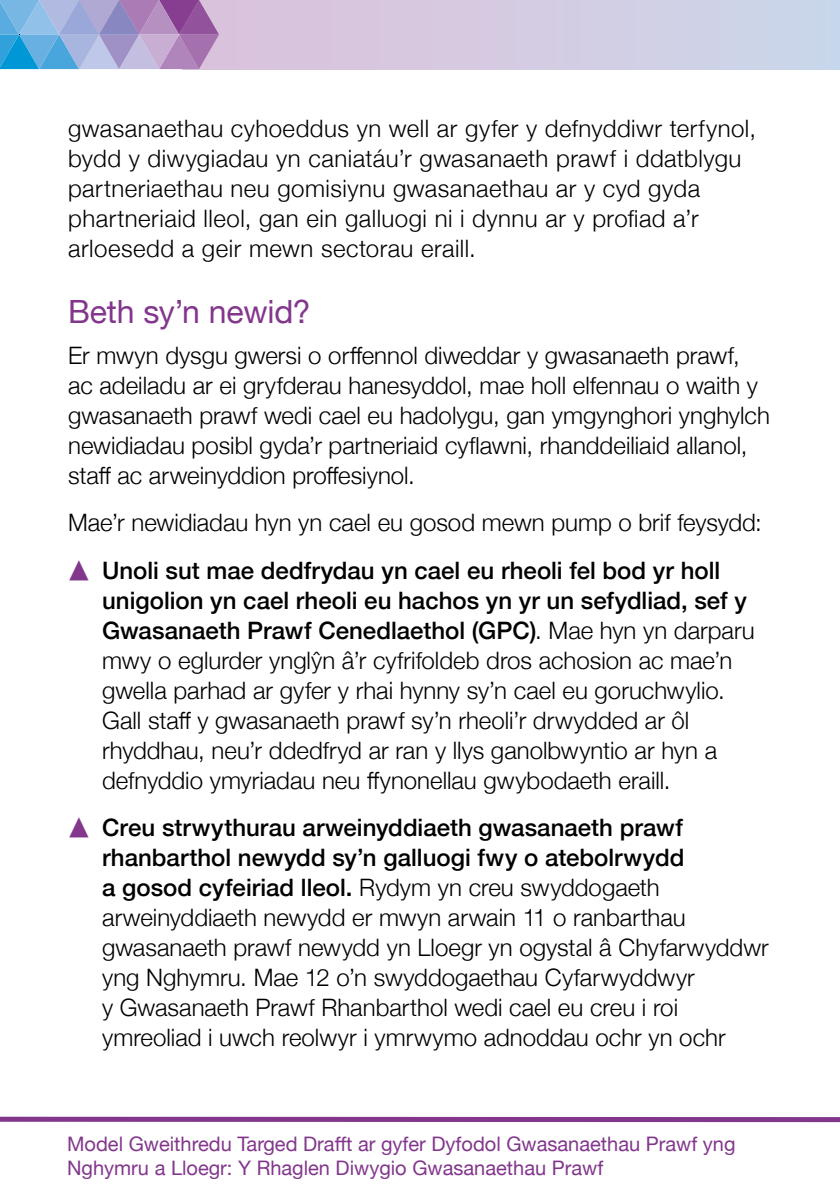
<style>
.page{position:relative;width:840px;height:1191px;background:#fff}
.page>*{position:absolute;margin:0;border:0;box-sizing:border-box;transform-origin:0 0}
.t1{font:32px "Helvetica Neue";letter-spacing:-.005em;color:#82368c}
.t2{font:300 24px/30px "Helvetica Neue";color:#000}
.t3{font:300 24px/30px "Helvetica Neue";letter-spacing:.02em;color:#000}
.t4{font:20px/24px "Helvetica Neue";color:#82368c}
.s1{font-family:"Source Sans Pro";color:#82368c}
.s2{font-weight:500}
</style>
<div class="page">
<div style="left:183px;top:0;width:656px;height:69px;background:#d4cce2"></div>
<svg style="left:0;top:0;width:219px;height:69px;background:#949cce"></svg>
<svg style="left:0;top:1116px;width:839px;height:7px"></svg>
<p class="t3" style="left:68px;top:111px;width:689px">gwasanaethau cyhoeddus yn well ar gyfer y defnyddiwr terfynol, bydd y diwygiadau yn caniatáu’r gwasanaeth prawf i ddatblygu partneriaethau neu gomisiynu gwasanaethau ar y cyd gyda phartneriaid lleol, gan ein galluogi ni i dynnu ar y profiad a’r arloesedd a geir mewn sectorau eraill.</p>
<h1 class="t1" style="left:68px;top:288px;width:244px">Beth sy’n newid?</h1>
<p class="t2" style="left:68px;top:339px;width:703px">Er mwyn dysgu gwersi o orffennol diweddar y gwasanaeth prawf, ac adeiladu ar ei gryfderau hanesyddol, mae holl elfennau o waith y gwasanaeth prawf wedi cael eu hadolygu, gan ymgynghori ynghylch newidiadau posibl gyda’r partneriaid cyflawni, rhanddeiliaid allanol, staff ac arweinyddion proffesiynol.</p>
<p class="t2" style="left:68px;top:506px;width:695px">Mae’r newidiadau hyn yn cael eu gosod mewn pump o brif feysydd:</p>
<p class="t2" style="left:102px;top:553px;width:653px;text-indent:-34px"><span class="s1">▲</span> <span class="s2">Unoli sut mae dedfrydau yn cael eu rheoli fel bod yr holl unigolion yn cael rheoli eu hachos yn yr un sefydliad, sef y Gwasanaeth Prawf Cenedlaethol (GPC)</span>. Mae hyn yn darparu mwy o eglurder ynglŷn â’r cyfrifoldeb dros achosion ac mae’n gwella parhad ar gyfer y rhai hynny sy’n cael eu goruchwylio.<br>Gall staff y gwasanaeth prawf sy’n rheoli’r drwydded ar ôl rhyddhau, neu’r ddedfryd ar ran y llys ganolbwyntio ar hyn a defnyddio ymyriadau neu ffynonellau gwybodaeth eraill.</p>
<p class="t2" style="left:102px;top:810px;width:667px;text-indent:-34px"><span class="s1">▲</span> <span class="s2">Creu strwythurau arweinyddiaeth gwasanaeth prawf rhanbarthol newydd sy’n galluogi fwy o atebolrwydd<br>a gosod cyfeiriad lleol.</span> Rydym yn creu swyddogaeth arweinyddiaeth newydd er mwyn arwain 11 o ranbarthau gwasanaeth prawf newydd yn Lloegr yn ogystal â Chyfarwyddwr yng Nghymru. Mae 12 o’n swyddogaethau Cyfarwyddwyr<br>y Gwasanaeth Prawf Rhanbarthol wedi cael eu creu i roi ymreoliad i uwch reolwyr i ymrwymo adnoddau ochr yn ochr</p>
<p class="t4" style="left:67px;top:1132px;width:669px">Model Gweithredu Targed Drafft ar gyfer Dyfodol Gwasanaethau Prawf yng<br>Nghymru a Lloegr: Y Rhaglen Diwygio Gwasanaethau Prawf</p>
</div>
